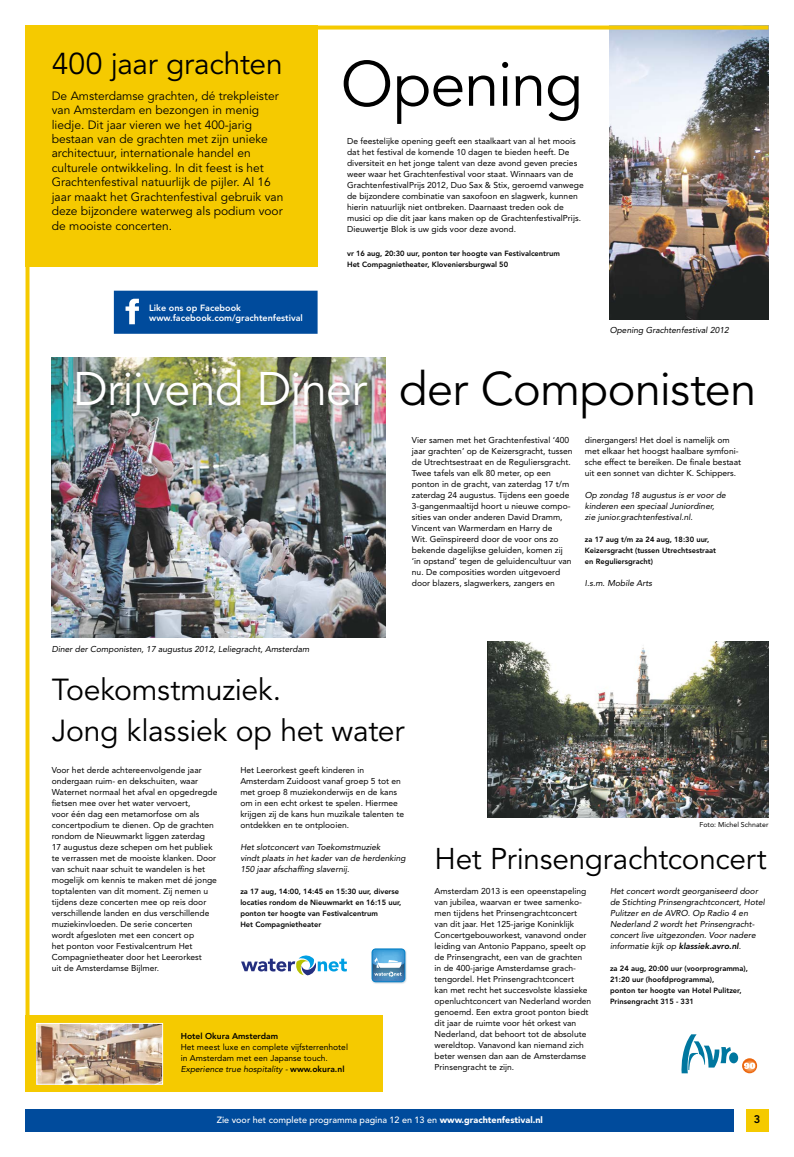
<style>
.page{position:relative;width:794px;height:1157px;background:#fff}
.page>*{position:absolute;margin:0;border:0;box-sizing:border-box;transform-origin:0 0}
.t1{font:63px "Avenir LT Std";letter-spacing:-.02em;color:#000}
.t2{font:46.7px "Avenir LT Std";letter-spacing:-.01em;color:#000}
.t3{font:46.7px "Avenir LT Std";letter-spacing:-.015em;color:#fff}
.t4{font:30.2px/40.3px "Avenir LT Std";letter-spacing:-.01em;color:#000}
.t5{font:30px "Avenir LT Std";letter-spacing:-.01em;color:#000}
.t6{font:29.8px "Avenir LT Std";letter-spacing:-.01em;color:#000}
.t7{font:12px/14.4px "Avenir LT Std";color:#000}
.t8{font:800 11px "Avenir LT Std";color:#000}
.t9{font:500 9px "Avenir LT Std";color:#fff}
.t10{font:800 9px/10px "Avenir LT Std";color:#fff}
.t11{font:8.5px/11px "Avenir LT Std";color:#000}
.t12{font:italic 8.5px/11px "Avenir LT Std";color:#000}
.t13{font:800 8.5px "Avenir LT Std";color:#000}
.t14{font:800 7.5px/11px "Avenir LT Std";color:#000}
.t15{font:7px "Avenir LT Std";color:#000}
.s1{font-style:italic}
.s2{font-weight:800}
.s3{font-weight:900}
</style>
<div class="page">
<div style="left:746px;top:1108px;width:22px;height:23px;background:#f5ca00"></div>
<div style="left:26px;top:1108px;width:708px;height:23px;background:#004b9c"></div>
<img style="left:25px;top:25px;width:744px;height:1067px">
<h3 class="t5" style="left:52px;top:47px;width:232px">400 jaar grachten</h3>
<p class="t7" style="left:52px;top:89px;width:233px">De Amsterdamse grachten, dé trekpleister van Amsterdam en bezongen in menig liedje. Dit jaar vieren we het 400-jarig bestaan van de grachten met zijn unieke architectuur, internationale handel en culturele ontwikkeling. In dit feest is het Grachtenfestival natuurlijk de pijler. Al 16 jaar maakt het Grachtenfestival gebruik van deze bijzondere waterweg als podium voor de mooiste concerten.</p>
<p class="t10" style="left:149px;top:302px;width:155px">Like ons op Facebook www.facebook.com/grachtenfestival</p>
<h1 class="t1" style="left:341px;top:48px;width:244px">Opening</h1>
<p class="t11" style="left:347px;top:136px;width:238px">De feestelijke opening geeft een staalkaart van al het moois dat het festival de komende 10 dagen te bieden heeft. De diversiteit en het jonge talent van deze avond geven precies weer waar het Grachtenfestival voor staat. Winnaars van de GrachtenfestivalPrijs 2012, Duo Sax &amp; Stix, geroemd vanwege de bijzondere combinatie van saxofoon en slagwerk, kunnen hierin natuurlijk niet ontbreken. Daarnaast treden ook de musici op die dit jaar kans maken op de GrachtenfestivalPrijs.<br>Dieuwertje Blok is uw gids voor deze avond.</p>
<p class="t14" style="left:347px;top:248px;width:214px">vr 16 aug, 20:30 uur, ponton ter hoogte van Festivalcentrum<br>Het Compagnietheater, Kloveniersburgwal 50</p>
<p class="t12" style="left:609px;top:325px;width:121px">Opening Grachtenfestival 2012</p>
<h2 class="t3" style="left:73px;top:362px;width:295px">Drijvend Diner</h2>
<p class="t12" style="left:52px;top:644px;width:259px">Diner der Componisten, 17 augustus 2012, Leliegracht, Amsterdam</p>
<h2 class="t2" style="left:399px;top:362px;width:359px">der Componisten</h2>
<p class="t11" style="left:412px;top:435px;width:162px">Vier samen met het Grachtenfestival ‘400 jaar grachten’ op de Keizersgracht, tussen de Utrechtsestraat en de Reguliersgracht.<br>Twee tafels van elk 80 meter, op een ponton in de gracht, van zaterdag 17 t/m zaterdag 24 augustus. Tijdens een goede 3-gangenmaaltijd hoort u nieuwe compo&shy;sities van onder anderen David Dramm, Vincent van Warmerdam en Harry de<br>Wit. Geïnspireerd door de voor ons zo bekende dagelijkse geluiden, komen zij ‘in opstand’ tegen de geluidencultuur van nu. De composities worden uitgevoerd door blazers, slagwerkers, zangers en</p>
<p class="t11" style="left:585px;top:435px;width:158px">dinergangers! Het doel is namelijk om met elkaar het hoogst haalbare symfoni&shy;sche effect te bereiken. De finale bestaat uit een sonnet van dichter K. Schippers.</p>
<p class="t12" style="left:585px;top:490px;width:143px">Op zondag 18 augustus is er voor de kinderen een speciaal Juniordiner, zie junior.grachtenfestival.nl.</p>
<p class="t14" style="left:585px;top:534px;width:133px">za 17 aug t/m za 24 aug, 18:30 uur,<br>Keizersgracht (tussen Utrechtsestraat en Reguliersgracht)</p>
<p class="t12" style="left:585px;top:578px;width:69px">I.s.m. Mobile Arts</p>
<h3 class="t4" style="left:52px;top:670px;width:354px">Toekomstmuziek.<br>Jong klassiek op het water</h3>
<p class="t11" style="left:52px;top:765px;width:167px">Voor het derde achtereenvolgende jaar ondergaan ruim- en dekschuiten, waar Waternet normaal het afval en opgedregde fietsen mee over het water vervoert,<br>voor één dag een metamorfose om als concertpodium te dienen. Op de grachten rondom de Nieuwmarkt liggen zaterdag<br>17 augustus deze schepen om het publiek te verrassen met de mooiste klanken. Door van schuit naar schuit te wandelen is het mogelijk om kennis te maken met dé jonge toptalenten van dit moment. Zij nemen u tijdens deze concerten mee op reis door verschillende landen en dus verschillende muziekinvloeden. De serie concerten<br>wordt afgesloten met een concert op<br>het ponton voor Festivalcentrum Het Compagnietheater door het Leerorkest<br>uit de Amsterdamse Bijlmer.</p>
<p class="t11" style="left:240px;top:765px;width:165px">Het Leerorkest geeft kinderen in Amsterdam Zuidoost vanaf groep 5 tot en met groep 8 muziekonderwijs en de kans om in een echt orkest te spelen. Hiermee krijgen zij de kans hun muzikale talenten te ontdekken en te ontplooien.</p>
<p class="t12" style="left:240px;top:842px;width:167px">Het slotconcert van Toekomstmuziek<br>vindt plaats in het kader van de herdenking<br>150 jaar afschaffing slavernij.</p>
<p class="t14" style="left:240px;top:886px;width:163px">za 17 aug, 14:00, 14:45 en 15:30 uur, diverse locaties rondom de Nieuwmarkt en 16:15 uur, ponton ter hoogte van Festivalcentrum<br>Het Compagnietheater</p>
<p class="t13" style="left:181px;top:1030px;width:99px">Hotel Okura Amsterdam</p>
<p class="t11" style="left:181px;top:1041px;width:169px">Het meest luxe en complete vijfsterrenhotel in Amsterdam met een Japanse touch.<br><span class="s1">Experience true hospitality -</span> <span class="s2">www.okura.nl</span></p>
<p class="t15" style="left:699px;top:820px;width:70px">Foto: Michel Schnater</p>
<h3 class="t6" style="left:434px;top:841px;width:334px">Het Prinsengrachtconcert</h3>
<p class="t11" style="left:434px;top:886px;width:158px">Amsterdam 2013 is een opeenstapeling van jubilea, waarvan er twee samenko&shy;men tijdens het Prinsengrachtconcert van dit jaar. Het 125-jarige Koninklijk Concertgebouworkest, vanavond onder leiding van Antonio Pappano, speelt op de Prinsengracht, een van de grachten<br>in de 400-jarige Amsterdamse grach&shy;tengordel. Het Prinsengrachtconcert<br>kan met recht het succesvolste klassieke openluchtconcert van Nederland worden genoemd. Een extra groot ponton biedt dit jaar de ruimte voor hét orkest van Nederland, dat behoort tot de absolute wereldtop. Vanavond kan niemand zich beter wensen dan aan de Amsterdamse Prinsengracht te zijn.</p>
<p class="t12" style="left:610px;top:886px;width:156px">Het concert wordt georganiseerd door de Stichting Prinsengrachtconcert, Hotel Pulitzer en de AVRO. Op Radio 4 en Nederland 2 wordt het Prinsengracht&shy;concert live uitgezonden. Voor nadere informatie kijk op <span class="s2">klassiek.avro.nl</span>.</p>
<p class="t14" style="left:610px;top:963px;width:139px">za 24 aug, 20:00 uur (voorprogramma),<br>21:20 uur (hoofdprogramma),<br>ponton ter hoogte van Hotel Pulitzer,<br>Prinsengracht 315 - 331</p>
<p class="t9" style="left:217px;top:1114px;width:327px">Zie voor het complete programma pagina 12 en 13 en <span class="s3">www.grachtenfestival.nl</span></p>
<p class="t8" style="left:754px;top:1113px;width:8px">3</p>
</div>
